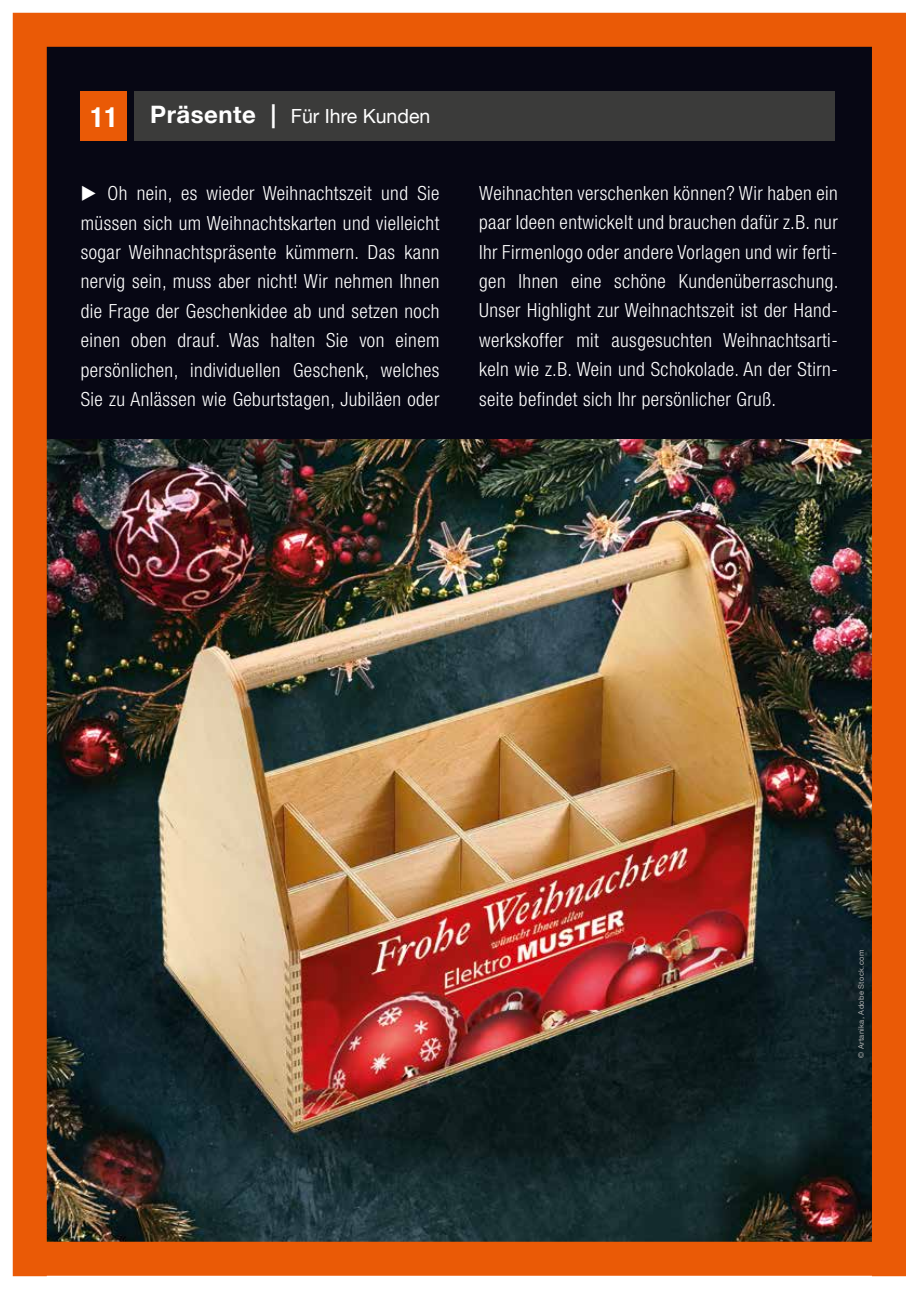
<style>
.page{position:relative;width:906px;height:1289px;background:#fff}
.page>*{position:absolute;margin:0;border:0;box-sizing:border-box;transform-origin:0 0}
.t1{font:300 condensed 19.5px/29.4px "Helvetica Neue";letter-spacing:.02em;color:#fff;text-align:justify}
.t2{font:19.5px "Helvetica Neue";color:#fff}
.t3{font:7.5px "Helvetica Neue";letter-spacing:.04em;color:#b1b2b3}
.s1{font-weight:700;font-stretch:condensed;font-size:28.05px}
.s2{font-weight:700;font-size:24px}
</style>
<div class="page">
<img style="left:13px;top:13px;width:893px;height:1263px">
<div style="left:135px;top:91px;width:700px;height:49px;background:#3b3b3a"></div>
<div style="left:80px;top:91px;width:46px;height:49px;background:#ea5a06"></div>
<svg style="left:82px;top:186px;width:14px;height:15px"></svg>
<p class="t2" style="left:91px;top:102px;width:341px"><span class="s1">11</span> <span class="s2">Präsente |</span> Für Ihre Kunden</p>
<p class="t1" style="left:81px;top:178px;width:360px;text-indent:27px">Oh nein, es wieder Weihnachtszeit und Sie müssen sich um Weihnachtskarten und vielleicht sogar Weihnachtspräsente kümmern. Das kann nervig sein, muss aber nicht! Wir nehmen Ihnen die Frage der Geschenkidee ab und setzen noch einen oben drauf. Was halten Sie von einem persönlichen, individuellen Geschenk, welches Sie zu Anlässen wie Geburtstagen, Jubiläen oder</p>
<p class="t1" style="left:479px;top:178px;width:361px">Weihnachten verschenken können? Wir haben ein paar Ideen entwickelt und brauchen dafür z.B. nur Ihr Firmenlogo oder andere Vorlagen und wir ferti&shy;gen Ihnen eine schöne Kundenüberraschung.<br>Unser Highlight zur Weihnachtszeit ist der Hand&shy;werkskoffer mit ausgesuchten Weihnachtsarti&shy;keln wie z.B. Wein und Schokolade. An der Stirn&shy;seite befindet sich Ihr persönlicher Gruß.</p>
<p class="t3" style="left:856px;top:1057px;width:109px;rotate:-90deg">© Artanika, Adobe Stock.com</p>
</div>
